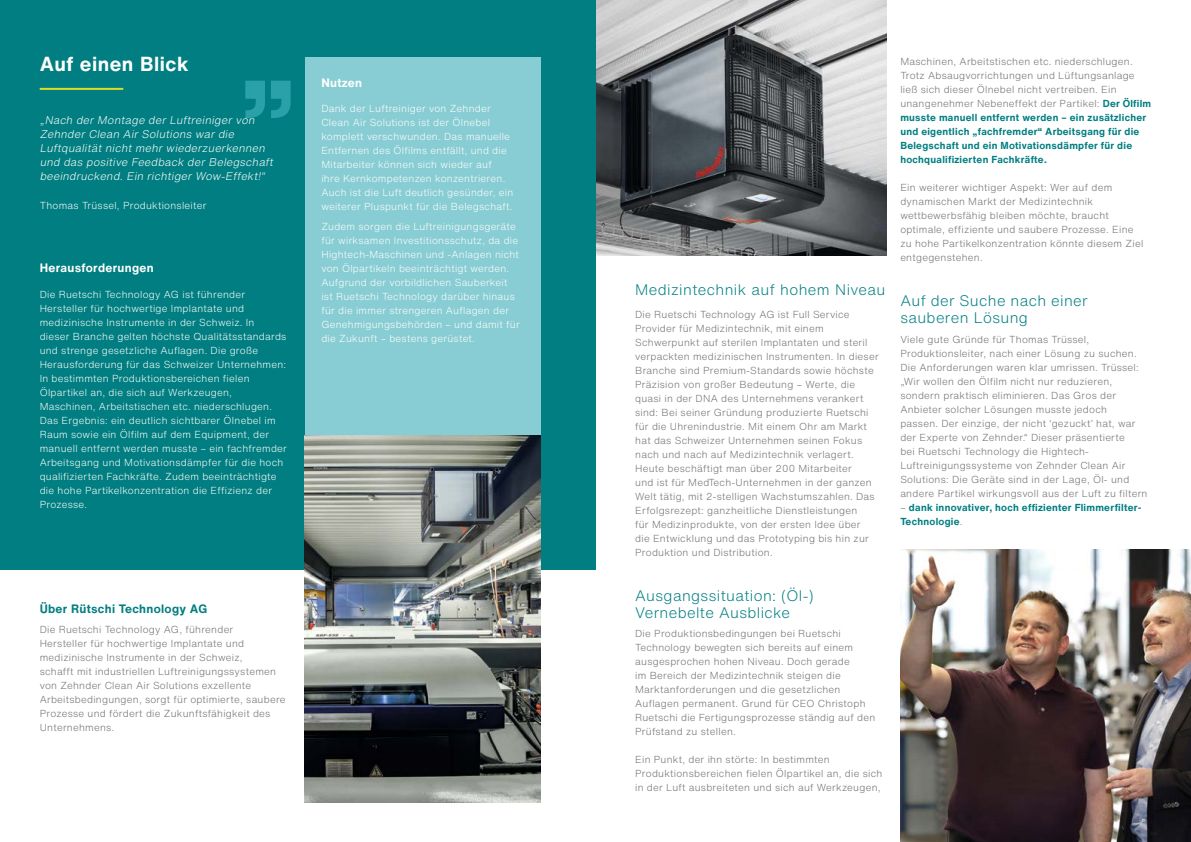
<style>
.page{position:relative;width:1191px;height:842px;background:#fff}
.page>*{position:absolute;margin:0;border:0;box-sizing:border-box;transform-origin:0 0}
.t1{font:700 20px "Helvetica Now Text";letter-spacing:.025em;color:#fff}
.t2{font:300 15px/17px "Helvetica Now Text";letter-spacing:.025em;color:#007e81}
.t3{font:700 12px "Helvetica Now Text";letter-spacing:.025em;color:#fff}
.t4{font:700 12px "Helvetica Now Text";letter-spacing:.025em;color:#007e81}
.t5{font:italic 300 11px/14px "Helvetica Now Text";color:#fff}
.t6{font:300 10px/14px "Helvetica Now Text";letter-spacing:.025em;color:#706f6f}
.t7{font:300 10px/14px "Helvetica Now Text";letter-spacing:.025em;color:#fff}
.t8{font:700 10px/14px "Helvetica Now Text";letter-spacing:.025em;color:#007e81}
.s1{font-weight:300;color:#706f6f}
</style>
<div class="page">
<img style="left:900px;top:550px;width:291px;height:292px">
<img style="left:595px;top:0;width:291px;height:255px">
<div style="left:0;top:0;width:595px;height:569px;background:#007e81"></div>
<div style="left:305px;top:57px;width:235px;height:444px;background:#88cdd3"></div>
<img style="left:305px;top:435px;width:235px;height:367px">
<hr style="left:40px;top:88px;width:83px;height:2px;background:#dedd26">
<svg style="left:245px;top:81px;width:46px;height:37px"></svg>
<h1 class="t1" style="left:40px;top:49px;width:150px">Auf einen Blick</h1>
<p class="t5" style="left:40px;top:112px;width:238px">„Nach der Montage der Luftreiniger von Zehnder Clean Air Solutions war die Luftqualität nicht mehr wiederzuerkennen und das positive Feedback der Belegschaft beeindruckend. Ein richtiger Wow-Effekt!“</p>
<p class="t7" style="left:40px;top:198px;width:168px">Thomas Trüssel, Produktionsleiter</p>
<p class="t3" style="left:40px;top:259px;width:116px">Herausforderungen</p>
<p class="t7" style="left:40px;top:287px;width:249px">Die Ruetschi Technology AG ist führender Hersteller für hochwertige Implantate und medizinische Instrumente in der Schweiz. In<br>dieser Branche gelten höchste Qualitätsstandards und strenge gesetzliche Auflagen. Die große Herausforderung für das Schweizer Unternehmen:<br>In bestimmten Produktionsbereichen fielen Ölpartikel an, die sich auf Werkzeugen, Maschinen, Arbeitstischen etc. niederschlugen.<br>Das Ergebnis: ein deutlich sichtbarer Ölnebel im Raum sowie ein Ölfilm auf dem Equipment, der manuell entfernt werden musste – ein fachfremder Arbeitsgang und Motivationsdämpfer für die hoch qualifizierten Fachkräfte. Zudem beeinträchtigte die hohe Partikelkonzentration die Effizienz der Prozesse.</p>
<p class="t3" style="left:321px;top:74px;width:42px">Nutzen</p>
<p class="t7" style="left:321px;top:101px;width:193px">Dank der Luftreiniger von Zehnder Clean Air Solutions ist der Ölnebel komplett verschwunden. Das manuelle Entfernen des Ölfilms entfällt, und die Mitarbeiter können sich wieder auf<br>ihre Kernkompetenzen konzentrieren.<br>Auch ist die Luft deutlich gesünder, ein weiterer Pluspunkt für die Belegschaft.</p>
<p class="t7" style="left:321px;top:219px;width:200px">Zudem sorgen die Luftreinigungsgeräte für wirksamen Investitionsschutz, da die Hightech-Maschinen und -Anlagen nicht von Ölpartikeln beeinträchtigt werden.<br>Aufgrund der vorbildlichen Sauberkeit ist Ruetschi Technology darüber hinaus für die immer strengeren Auflagen der Genehmigungsbehörden – und damit für die Zukunft – bestens gerüstet.</p>
<p class="t4" style="left:40px;top:600px;width:169px">Über Rütschi Technology AG</p>
<p class="t6" style="left:40px;top:622px;width:247px">Die Ruetschi Technology AG, führender<br>Hersteller für hochwertige Implantate und medizinische Instrumente in der Schweiz,<br>schafft mit industriellen Luftreinigungssystemen von Zehnder Clean Air Solutions exzellente Arbeitsbedingungen, sorgt für optimierte, saubere Prozesse und fördert die Zukunftsfähigkeit des Unternehmens.</p>
<h2 class="t2" style="left:635px;top:281px;width:252px">Medizintechnik auf hohem Niveau</h2>
<p class="t6" style="left:635px;top:307px;width:245px">Die Ruetschi Technology AG ist Full Service Provider für Medizintechnik, mit einem Schwerpunkt auf sterilen Implantaten und steril verpackten medizinischen Instrumenten. In dieser Branche sind Premium-Standards sowie höchste Präzision von großer Bedeutung – Werte, die quasi in der DNA des Unternehmens verankert sind: Bei seiner Gründung produzierte Ruetschi für die Uhrenindustrie. Mit einem Ohr am Markt hat das Schweizer Unternehmen seinen Fokus nach und nach auf Medizintechnik verlagert.<br>Heute beschäftigt man über 200 Mitarbeiter<br>und ist für MedTech-Unternehmen in der ganzen Welt tätig, mit 2-stelligen Wachstumszahlen. Das Erfolgsrezept: ganzheitliche Dienstleistungen<br>für Medizinprodukte, von der ersten Idee über<br>die Entwicklung und das Prototyping bis hin zur Produktion und Distribution.</p>
<h2 class="t2" style="left:635px;top:586px;width:180px">Ausgangssituation: (Öl-)<br>Vernebelte Ausblicke</h2>
<p class="t6" style="left:635px;top:626px;width:241px">Die Produktionsbedingungen bei Ruetschi Technology bewegten sich bereits auf einem ausgesprochen hohen Niveau. Doch gerade<br>im Bereich der Medizintechnik steigen die Marktanforderungen und die gesetzlichen Auflagen permanent. Grund für CEO Christoph Ruetschi die Fertigungsprozesse ständig auf den Prüfstand zu stellen.</p>
<p class="t6" style="left:635px;top:752px;width:249px">Ein Punkt, der ihn störte: In bestimmten<br>Produktionsbereichen fielen Ölpartikel an, die sich in der Luft ausbreiteten und sich auf Werkzeugen,</p>
<p class="t8" style="left:900px;top:55px;width:252px"><span class="s1">Maschinen, Arbeitstischen etc. niederschlugen.<br>Trotz Absaugvorrichtungen und Lüftungsanlage ließ sich dieser Ölnebel nicht vertreiben. Ein unangenehmer Nebeneffekt der Partikel:</span> Der Ölfilm musste manuell entfernt werden – ein zusätzlicher und eigentlich „fachfremder“ Arbeitsgang für die Belegschaft und ein Motivationsdämpfer für die hochqualifizierten Fachkräfte.</p>
<p class="t6" style="left:900px;top:181px;width:244px">Ein weiterer wichtiger Aspekt: Wer auf dem dynamischen Markt der Medizintechnik wettbewerbsfähig bleiben möchte, braucht optimale, effiziente und saubere Prozesse. Eine zu hohe Partikelkonzentration könnte diesem Ziel entgegenstehen.</p>
<h2 class="t2" style="left:900px;top:292px;width:189px">Auf der Suche nach einer sauberen Lösung</h2>
<p class="t6" style="left:900px;top:332px;width:249px">Viele gute Gründe für Thomas Trüssel, Produktionsleiter, nach einer Lösung zu suchen.<br>Die Anforderungen waren klar umrissen. Trüssel: „Wir wollen den Ölfilm nicht nur reduzieren, sondern praktisch eliminieren. Das Gros der Anbieter solcher Lösungen musste jedoch<br>passen. Der einzige, der nicht ‘gezuckt’ hat, war der Experte von Zehnder.“ Dieser präsentierte<br>bei Ruetschi Technology die Hightech-Luftreinigungssysteme von Zehnder Clean Air Solutions: Die Geräte sind in der Lage, Öl- und andere Partikel wirkungsvoll aus der Luft zu filtern</p>
<p class="t8" style="left:900px;top:500px;width:243px"><span class="s1">–</span> dank innovativer, hoch effizienter Flimmerfilter-<br>Technologie<span class="s1">.</span></p>
</div>
